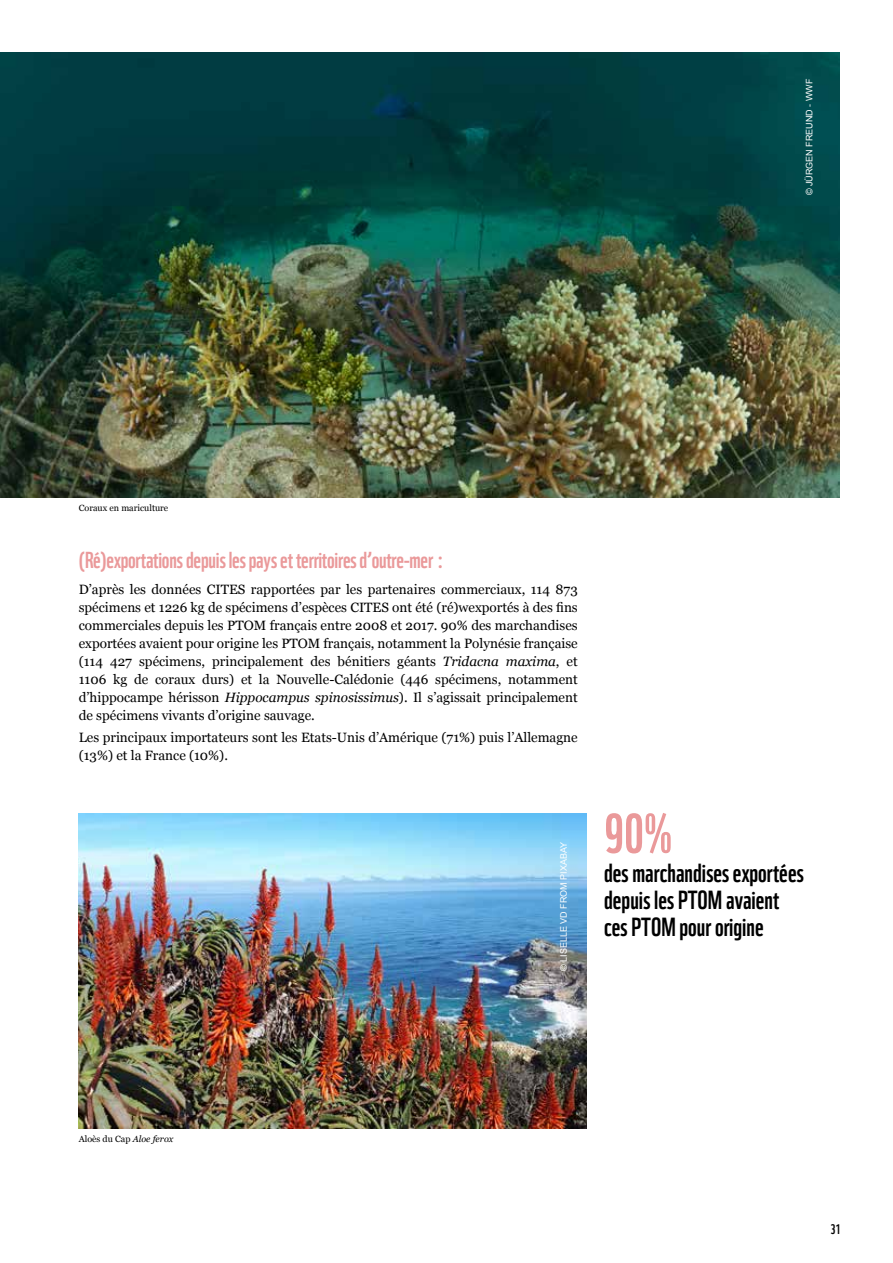
<style>
.page{position:relative;width:893px;height:1263px;background:#fff}
.page>*{position:absolute;margin:0;border:0;box-sizing:border-box;transform-origin:0 0}
.t1{font:54px "WWF";color:#ea999a}
.t2{font:25.5px/27px "WWF";color:#000}
.t3{font:22.5px "WWF";letter-spacing:-.01em;color:#ea999a}
.t4{font:13.5px/18px "Georgia";color:#000;text-align:justify}
.t5{font:13.5px "WWF";color:#000}
.t6{font:9px "Arial";color:#fff}
.t7{font:9px "Georgia";color:#000}
.s1{font-style:italic}
</style>
<div class="page">
<img style="left:79px;top:814px;width:508px;height:314px">
<img style="left:0;top:53px;width:840px;height:444px">
<p class="t6" style="left:803px;top:195px;width:118px;rotate:-90deg">© JÜRGEN FREUND - WWF</p>
<p class="t7" style="left:79px;top:501px;width:91px">Coraux en mariculture</p>
<h3 class="t3" style="left:79px;top:542px;width:366px">(Ré)exportations depuis les pays et territoires d’outre-mer :</h3>
<p class="t4" style="left:79px;top:580px;width:500px">D’après les données CITES rapportées par les partenaires commerciaux, 114 873 spécimens et 1226 kg de spécimens d’espèces CITES ont été (ré)wexportés à des fins commerciales depuis les PTOM français entre 2008 et 2017. 90% des marchandises exportées avaient pour origine les PTOM français, notamment la Polynésie française (114 427 spécimens, principalement des bénitiers géants <span class="s1">Tridacna maxima</span>, et 1106 kg de coraux durs) et la Nouvelle-Calédonie (446 spécimens, notamment d’hippocampe hérisson <span class="s1">Hippocampus spinosissimus</span>). Il s’agissait principalement de spécimens vivants d’origine sauvage.</p>
<p class="t4" style="left:79px;top:728px;width:500px">Les principaux importateurs sont les Etats-Unis d’Amérique (71%) puis l’Allemagne (13%) et la France (10%).</p>
<p class="t6" style="left:558px;top:971px;width:131px;rotate:-90deg">© LISELLE VD FROM PIXABAY</p>
<h1 class="t1" style="left:604px;top:791px;width:70px">90%</h1>
<h2 class="t2" style="left:604px;top:856px;width:201px">des marchandises exportées depuis les PTOM avaient ces PTOM pour origine</h2>
<p class="t7" style="left:79px;top:1132px;width:96px">Aloès du Cap <span class="s1">Aloe ferox</span></p>
<p class="t5" style="left:830px;top:1219px;width:11px">31</p>
</div>
